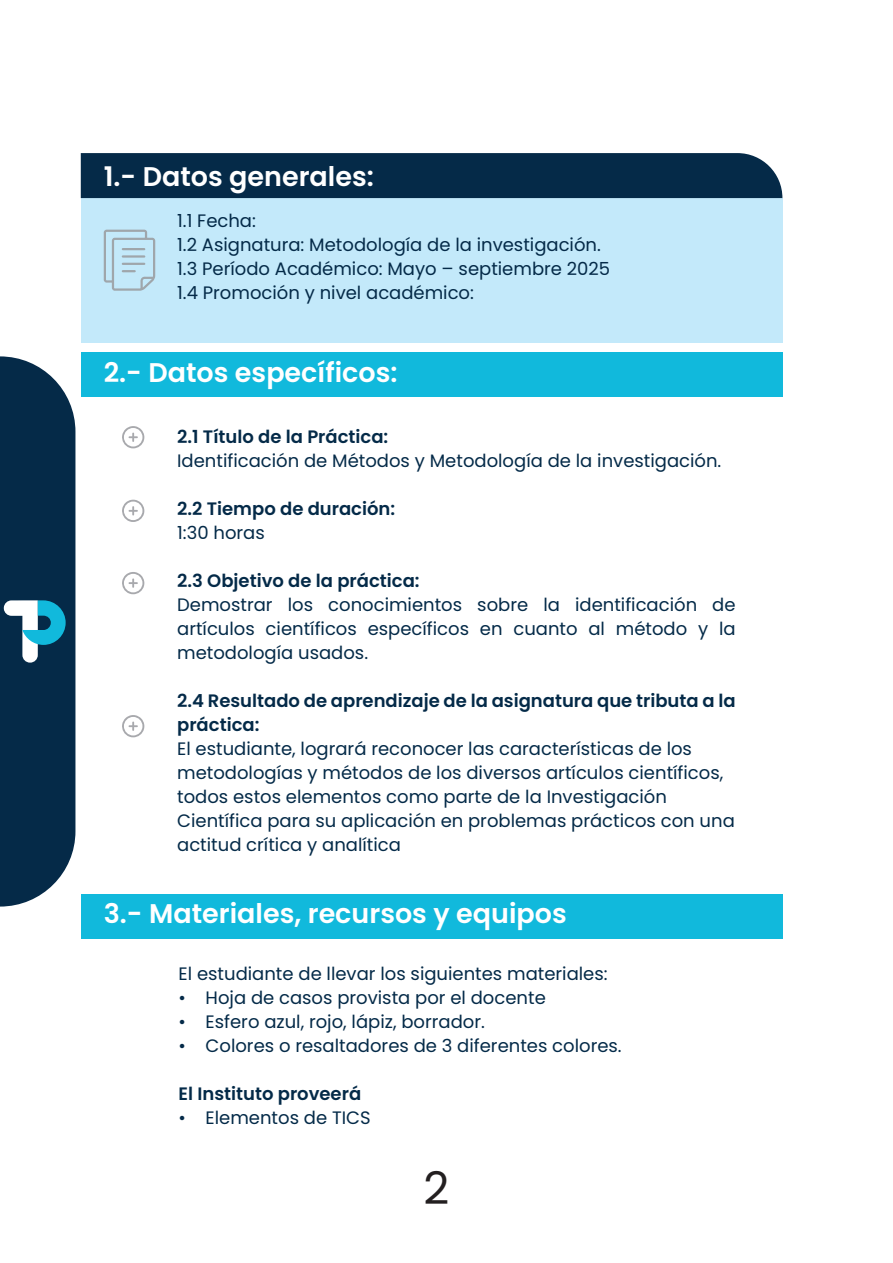
<style>
.page{position:relative;width:893px;height:1263px;background:#fff}
.page>*{position:absolute;margin:0;border:0;box-sizing:border-box;transform-origin:0 0}
.t1{font:45px "Poppins";color:#231f20}
.t2{font:600 27px "Poppins";color:#fff}
.t3{font:18px/24px "Poppins";color:#042a48;text-align:justify}
.t4{font:600 18px/24px "Poppins";color:#042a48}
</style>
<div class="page">
<svg style="left:0;top:356px;width:75px;height:550px;background:#183d59"></svg>
<div style="left:81px;top:199px;width:701px;height:144px;background:#c3e9fa"></div>
<div style="left:81px;top:153px;width:701px;height:45px;background:#052a48"></div>
<div style="left:81px;top:352px;width:701px;height:44px;background:#11b9dc"></div>
<div style="left:81px;top:894px;width:701px;height:45px;background:#11b9dc"></div>
<svg style="left:122px;top:426px;width:22px;height:22px"></svg>
<svg style="left:122px;top:500px;width:22px;height:22px"></svg>
<svg style="left:122px;top:572px;width:22px;height:22px"></svg>
<svg style="left:122px;top:715px;width:22px;height:22px"></svg>
<svg style="left:104px;top:230px;width:51px;height:61px"></svg>
<p class="t2" style="left:104px;top:161px;width:272px">1.- Datos generales:</p>
<p class="t3" style="left:177px;top:209px;width:80px">1.1 Fecha:</p>
<p class="t3" style="left:177px;top:233px;width:425px">1.2 Asignatura: Metodología de la investigación.</p>
<p class="t3" style="left:177px;top:257px;width:434px">1.3 Período Académico: Mayo – septiembre 2025</p>
<p class="t3" style="left:177px;top:281px;width:298px">1.4 Promoción y nivel académico:</p>
<p class="t2" style="left:104px;top:356px;width:295px">2.- Datos específicos:</p>
<p class="t4" style="left:177px;top:425px;width:213px">2.1 Título de la Práctica:</p>
<p class="t3" style="left:177px;top:449px;width:546px">Identificación de Métodos y Metodología de la investigación.</p>
<p class="t4" style="left:177px;top:497px;width:220px">2.2 Tiempo de duración:</p>
<p class="t3" style="left:177px;top:521px;width:89px">1:30 horas</p>
<p class="t4" style="left:177px;top:569px;width:244px">2.3 Objetivo de la práctica:</p>
<p class="t3" style="left:177px;top:593px;width:560px">Demostrar los conocimientos sobre la identificación de artículos científicos específicos en cuanto al método y la metodología usados.</p>
<p class="t4" style="left:177px;top:689px;width:560px">2.4 Resultado de aprendizaje de la asignatura que tributa a la práctica:</p>
<p class="t3" style="left:177px;top:737px;width:559px;text-align:left">El estudiante, logrará reconocer las características de los metodologías y métodos de los diversos artículos científicos, todos estos elementos como parte de la Investigación Científica para su aplicación en problemas prácticos con una actitud crítica y analítica</p>
<p class="t2" style="left:104px;top:898px;width:464px">3.- Materiales, recursos y equipos</p>
<p class="t3" style="left:179px;top:962px;width:431px">El estudiante de llevar los siguientes materiales:</p>
<p class="t3" style="left:179px;top:986px;width:369px">• Hoja de casos provista por el docente</p>
<p class="t3" style="left:179px;top:1010px;width:308px">• Esfero azul, rojo, lápiz, borrador.</p>
<p class="t3" style="left:179px;top:1034px;width:445px">• Colores o resaltadores de 3 diferentes colores.</p>
<p class="t4" style="left:179px;top:1082px;width:184px">El Instituto proveerá</p>
<p class="t3" style="left:179px;top:1106px;width:194px">• Elementos de TICS</p>
<h1 class="t1" style="left:423px;top:1162px;width:27px">2</h1>
</div>
